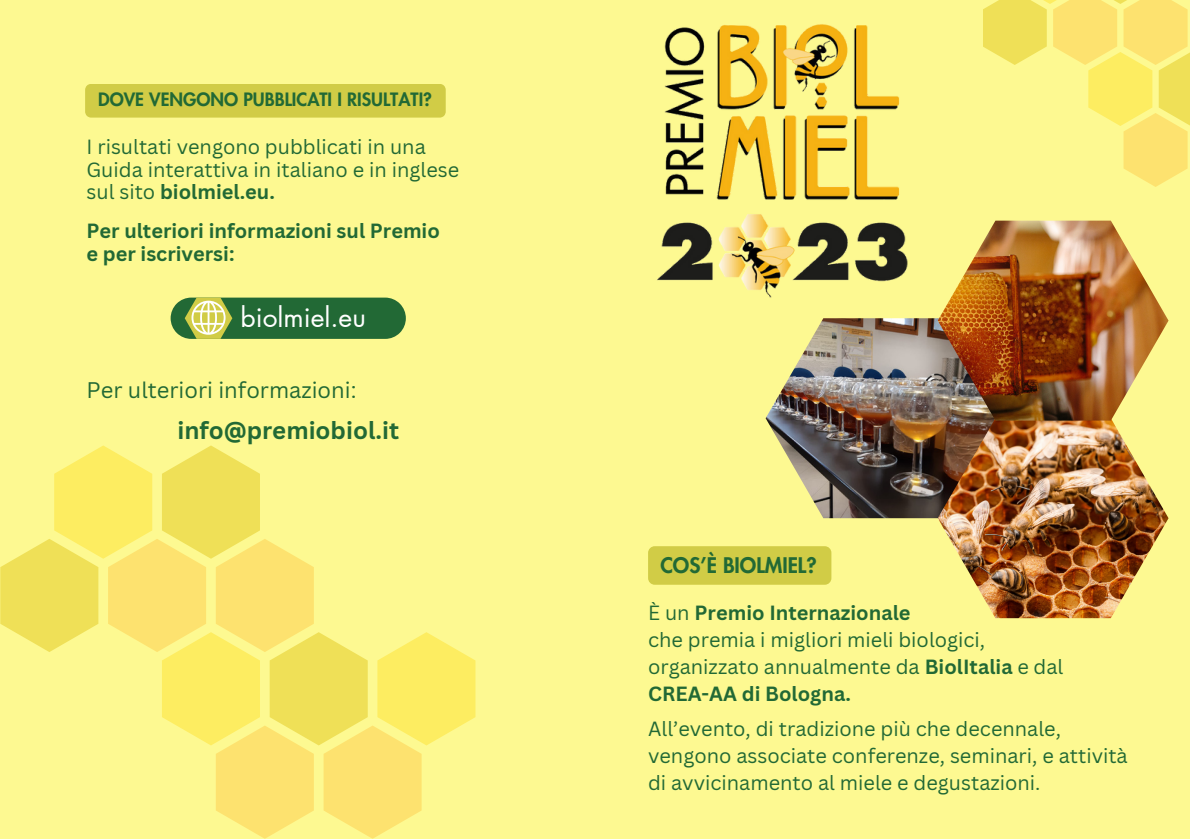
<style>
.page{position:relative;width:1190px;height:839px;background:#fff}
.page>*{position:absolute;margin:0;border:0;box-sizing:border-box;transform-origin:0 0}
.t1{font:26.4px "Futura LT Pro";color:#fff}
.t2{font:700 24px "Canva Sans";color:#226935}
.t3{font:22px "Canva Sans";color:#226935}
.t4{font:800 21px "Futura LT Pro";color:#226935}
.t5{font:20px/27px "Canva Sans";color:#226935}
.t6{font:700 20px "Canva Sans";color:#226935}
.t7{font:800 18px "Futura LT Pro";color:#226935}
.s1{font-weight:700}
.s2{font-weight:400}
</style>
<div class="page">
<div style="left:0;top:0;width:1190px;height:838px;background:#fdf991"></div>
<img style="left:766px;top:377px;width:172px;height:141px">
<img style="left:938px;top:420px;width:230px;height:198px">
<img style="left:938px;top:220px;width:230px;height:200px">
<img style="left:657px;top:24px;width:339px;height:353px">
<svg style="left:1px;top:445px;width:474px;height:393px"></svg>
<div style="left:648px;top:546px;width:183px;height:38px;background:#d1cc46;border-radius:7px"></div>
<svg style="left:983px;top:0;width:207px;height:186px"></svg>
<svg style="left:171px;top:297px;width:235px;height:42px;background:#498144"></svg>
<div style="left:85px;top:84px;width:361px;height:34px;background:#d1cc46"></div>
<p class="t7" style="left:98px;top:91px;width:335px">DOVE VENGONO PUBBLICATI I RISULTATI?</p>
<p class="t5" style="left:87px;top:133px;width:341px">I risultati vengono pubblicati in una</p>
<p class="t5" style="left:87px;top:158px;width:374px;line-height:22.2px">Guida interattiva in italiano e in inglese sul sito <span class="s1">biolmiel.eu.</span></p>
<p class="t6" style="left:87px;top:217px;width:355px">Per ulteriori informazioni sul Premio</p>
<p class="t6" style="left:87px;top:239px;width:149px">e per iscriversi:</p>
<p class="t1" style="left:241px;top:305px;width:127px">biolmiel.eu</p>
<p class="t3" style="left:87px;top:374px;width:271px">Per ulteriori informazioni:</p>
<p class="t2" style="left:177px;top:413px;width:223px">info@premiobiol.it</p>
<p class="t4" style="left:660px;top:556px;width:158px">COS’È BIOLMIEL?</p>
<p class="t6" style="left:648px;top:598px;width:264px"><span class="s2">È un</span> Premio Internazionale</p>
<p class="t5" style="left:648px;top:625px;width:339px">che premia i migliori mieli biologici,</p>
<p class="t5" style="left:648px;top:652px;width:417px">organizzato annualmente da <span class="s1">BiolItalia</span> e dal<br><span class="s1">CREA-AA di Bologna.</span></p>
<p class="t5" style="left:648px;top:714px;width:481px">All’evento, di tradizione più che decennale, vengono associate conferenze, seminari, e attività di avvicinamento al miele e degustazioni.</p>
</div>
